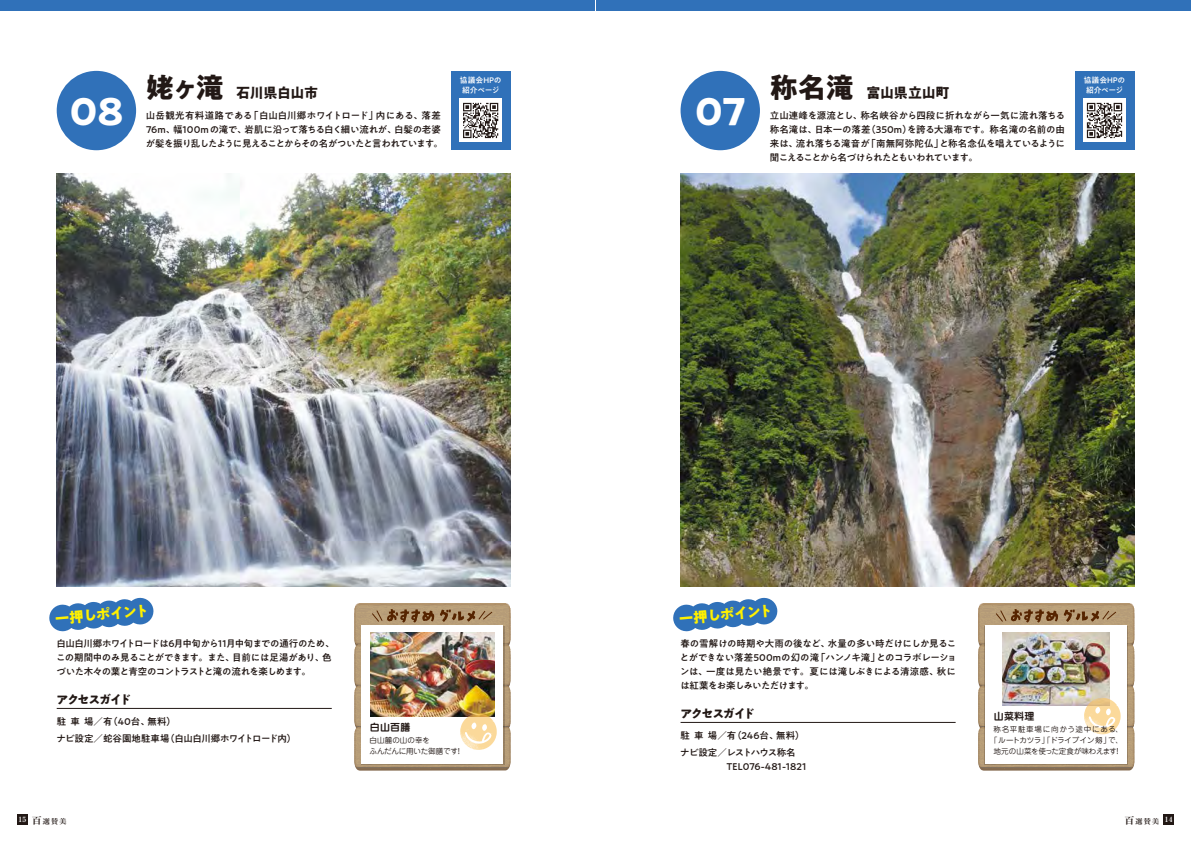
<style>
.page{position:relative;width:1191px;height:842px;background:#fff}
.page>*{position:absolute;margin:0;border:0;box-sizing:border-box;transform-origin:0 0}
.t1{font:700 37px "PA1 Gothic Std";color:#fff}
.t2{font:700 28px "PA1 Gothic Std";letter-spacing:-.05em;color:#221815}
.t3{font:700 14.5px "PA1 Gothic Std";color:#fff100}
.t4{font:700 14px "PA1 Gothic Std";letter-spacing:-.015em;color:#221815}
.t5{font:700 12px "PA1 Gothic Std";letter-spacing:-.125em;color:#221815}
.t6{font:700 10px "Jun 501 Pro";letter-spacing:.02em;color:#221815}
.t7{font:500 9.5px/16.8px "PA1 Gothic Std";letter-spacing:-.035em;color:#221815}
.t8{font:500 9.5px/14px "PA1 Gothic Std";letter-spacing:-.075em;color:#221815}
.t9{font:500 9.5px/14px "PA1 Gothic Std";letter-spacing:-.07em;color:#221815}
.t10{font:500 9.5px "PA1 Gothic Std";letter-spacing:-.015em;color:#221815}
.t11{font:500 9.5px "PA1 Gothic Std";color:#221815}
.t12{font:500 9.5px/14px "PA1 Gothic Std";letter-spacing:-.06em;color:#221815}
.t13{font:500 9.5px/14px "PA1 Gothic Std";letter-spacing:-.095em;color:#221815}
.t14{font:500 9.5px "PA1 Gothic Std";letter-spacing:-.005em;color:#221815}
.t15{font:500 9.5px "PA1 Gothic Std";letter-spacing:-.055em;color:#221815}
.t16{font:500 9.5px "PA1 Gothic Std";letter-spacing:.035em;color:#221815}
.t17{font:500 9.5px "PA1 Gothic Std";letter-spacing:-.065em;color:#221815}
.t18{font:500 7.8px/10.5px "PA1 Gothic Std";letter-spacing:-.06em;color:#fff}
.t19{font:7.5px/11px "Jun 201 Pro";letter-spacing:.09em;color:#221815;text-align:right}
.t20{font:7.5px "Jun 201 Pro";letter-spacing:-.025em;color:#221815}
.t21{font:7.5px "Jun 201 Pro";letter-spacing:-.02em;color:#221815}
.t22{font:7.5px "Jun 201 Pro";letter-spacing:-.015em;color:#221815}
.t23{font:7.5px "Jun 201 Pro";letter-spacing:.005em;color:#221815}
.t24{font:700 7.1px "Ryumin Pro";letter-spacing:.1em;color:#221815;scale:1.05 1}
.t25{font:700 7.1px "Ryumin Pro";color:#fff;scale:1.05 1}
.s1{font-size:9.5px}
</style>
<div class="page">
<div style="left:0;top:0;width:595px;height:11px;background:#3071b9"></div>
<div style="left:596px;top:0;width:595px;height:11px;background:#3071b9"></div>
<div style="left:57px;top:71px;width:79px;height:79px;background:#3071b9;border-radius:50%"></div>
<div style="left:680px;top:71px;width:80px;height:79px;background:#3071b9;border-radius:50%"></div>
<div style="left:451px;top:71px;width:59px;height:78px;background:#3071b9"></div>
<div style="left:1074px;top:71px;width:60px;height:78px;background:#3071b9"></div>
<div style="left:459px;top:98px;width:43px;height:43px;background:#fff"></div>
<div style="left:1083px;top:98px;width:42px;height:43px;background:#fff"></div>
<svg style="left:49px;top:597px;width:105px;height:35px"></svg>
<svg style="left:673px;top:597px;width:105px;height:35px"></svg>
<hr style="left:680px;top:722px;width:275px;height:1px;background:#221815">
<img style="left:680px;top:174px;width:454px;height:413px">
<div style="left:1083px;top:99px;width:42px;height:43px;background:linear-gradient(to right,#fff,#fff)"></div>
<svg style="left:1086px;top:103px;width:36px;height:35px"></svg>
<hr style="left:57px;top:708px;width:275px;height:1px;background:#221815">
<img style="left:57px;top:174px;width:453px;height:413px">
<div style="left:459px;top:99px;width:43px;height:43px;background:#fff"></div>
<svg style="left:463px;top:103px;width:35px;height:35px"></svg>
<img style="left:978px;top:603px;width:156px;height:168px">
<img style="left:354px;top:603px;width:156px;height:168px">
<div style="left:17px;top:814px;width:10px;height:11px;background:#221815"></div>
<div style="left:1163px;top:814px;width:11px;height:11px;background:#221815"></div>
<h1 class="t1" style="left:69px;top:87px;width:56px">08</h1>
<h2 class="t2" style="left:146px;top:70px;width:79px">姥ヶ滝</h2>
<h3 class="t4" style="left:236px;top:84px;width:83px">石川県白山市</h3>
<p class="t7" style="left:249px;top:108px;width:130px">「白山白川郷ホワイトロード」</p>
<p class="t7" style="left:376px;top:108px;width:67px">内にある、落差</p>
<p class="t16" style="left:146px;top:110px;width:108px">山岳観光有料道路である</p>
<p class="t9" style="left:245px;top:123px;width:153px">岩肌に沿って落ちる白く細い流れが、</p>
<p class="t7" style="left:394px;top:122px;width:48px">白髪の老婆</p>
<p class="t11" style="left:173px;top:124px;width:75px">幅100mの滝で、</p>
<p class="t8" style="left:146px;top:123px;width:299px">76m、<br>が髪を振り乱したように見えることからその名がついたと言われています。</p>
<h2 class="t2" style="left:770px;top:70px;width:85px">称名滝</h2>
<p class="t18" style="left:460px;top:75px;width:43px">協議会ＨＰの紹介ページ</p>
<p class="t18" style="left:1083px;top:75px;width:43px">協議会ＨＰの紹介ページ</p>
<h3 class="t4" style="left:866px;top:84px;width:85px">富山県立山町</h3>
<h1 class="t1" style="left:694px;top:87px;width:53px">07</h1>
<p class="t11" style="left:860px;top:110px;width:207px">称名峡谷から四段に折れながら一気に流れ落ちる</p>
<p class="t10" style="left:770px;top:110px;width:94px">立山連峰を源流とし、</p>
<p class="t7" style="left:866px;top:122px;width:47px">（350ｍ）</p>
<p class="t7" style="left:814px;top:122px;width:58px">日本一の落差</p>
<p class="t7" style="left:770px;top:122px;width:49px">称名滝は、</p>
<p class="t7" style="left:907px;top:122px;width:159px">を誇る大瀑布です。称名滝の名前の由</p>
<p class="t7" style="left:866px;top:136px;width:78px">「南無阿弥陀仏」</p>
<p class="t10" style="left:796px;top:138px;width:75px">流れ落ちる滝音が</p>
<p class="t12" style="left:939px;top:137px;width:127px">と称名念仏を唱えているように</p>
<p class="t13" style="left:770px;top:137px;width:209px">来は、<br>聞こえることから名づけられたともいわれています。</p>
<h3 class="t3" style="left:54px;top:609px;width:96px;rotate:-5deg">一押しポイント</h3>
<h3 class="t3" style="left:678px;top:609px;width:96px;rotate:-5deg">一押しポイント</h3>
<p class="t8" style="left:56px;top:638px;width:164px">白山白川郷ホワイトロードは6月中旬から</p>
<p class="t15" style="left:226px;top:638px;width:110px">月中旬までの通行のため、</p>
<p class="t7" style="left:215px;top:636px;width:15px">１１</p>
<p class="t7" style="left:828px;top:636px;width:130px">水量の多い時だけにしか見るこ</p>
<p class="t10" style="left:680px;top:638px;width:151px">春の雪解けの時期や大雨の後など、</p>
<p class="t7" style="left:816px;top:650px;width:65px">「ハンノキ滝」</p>
<p class="t17" style="left:876px;top:652px;width:82px">とのコラボレーショ</p>
<p class="t9" style="left:56px;top:652px;width:256px">この期間中のみ見ることができます。また、<br>づいた木々の葉と青空のコントラストと滝の流れを楽しめます。</p>
<p class="t5" style="left:57px;top:692px;width:76px">アクセスガイド</p>
<p class="t7" style="left:148px;top:714px;width:30px">無料(</p>
<p class="t7" style="left:232px;top:650px;width:93px">目前には足湯があり、</p>
<p class="t14" style="left:680px;top:652px;width:141px">とができない落差500ｍの幻の滝</p>
<p class="t7" style="left:322px;top:650px;width:11px">色</p>
<p class="t10" style="left:706px;top:666px;width:234px">一度は見たい絶景です。夏には滝しぶきによる清涼感、</p>
<p class="t7" style="left:936px;top:664px;width:21px">秋に</p>
<p class="t12" style="left:680px;top:666px;width:135px">ンは、<br>は紅葉をお楽しみいただけます。</p>
<p class="t5" style="left:680px;top:706px;width:76px">アクセスガイド</p>
<p class="t7" style="left:776px;top:728px;width:30px">無料(</p>
<p class="t6" style="left:994px;top:708px;width:42px">山菜料理</p>
<p class="t7" style="left:57px;top:714px;width:62px">駐車場／（有</p>
<p class="t7" style="left:116px;top:714px;width:35px">４０台、</p>
<p class="t6" style="left:370px;top:719px;width:42px">白山百膳</p>
<p class="t11" style="left:56px;top:733px;width:115px">ナビ設定／蛇谷園地駐車場</p>
<p class="t19" style="left:993px;top:723px;width:131px">称名平駐車場に向かう途中にある、で、</p>
<p class="t7" style="left:680px;top:728px;width:117px">駐車場／（有 246台、<br>ナビ設定／レストハウス称名</p>
<p class="t11" style="left:726px;top:761px;width:82px">TEL076-481-1821</p>
<p class="t8" style="left:165px;top:732px;width:133px">（白山白川郷ホワイトロード内(</p>
<p class="t20" style="left:990px;top:734px;width:122px">「ルートカツラ」「ドライブイン剱」</p>
<p class="t23" style="left:369px;top:734px;width:62px">白山麓の山の幸を</p>
<p class="t21" style="left:993px;top:745px;width:125px">地元の山菜を使った定食が味わえます</p>
<p class="t22" style="left:369px;top:745px;width:90px">ふんだんに用いた御膳です</p>
<p class="t23" style="left:1113px;top:745px;width:9px">!</p>
<p class="t23" style="left:455px;top:745px;width:9px">!</p>
<p class="t24" style="left:32px;top:815px;width:35px"><span class="s1">百</span>選賛美</p>
<p class="t25" style="left:18px;top:814px;width:9px">15</p>
<p class="t24" style="left:1124px;top:815px;width:35px"><span class="s1">百</span>選賛美</p>
<p class="t25" style="left:1164px;top:814px;width:9px">14</p>
</div>
